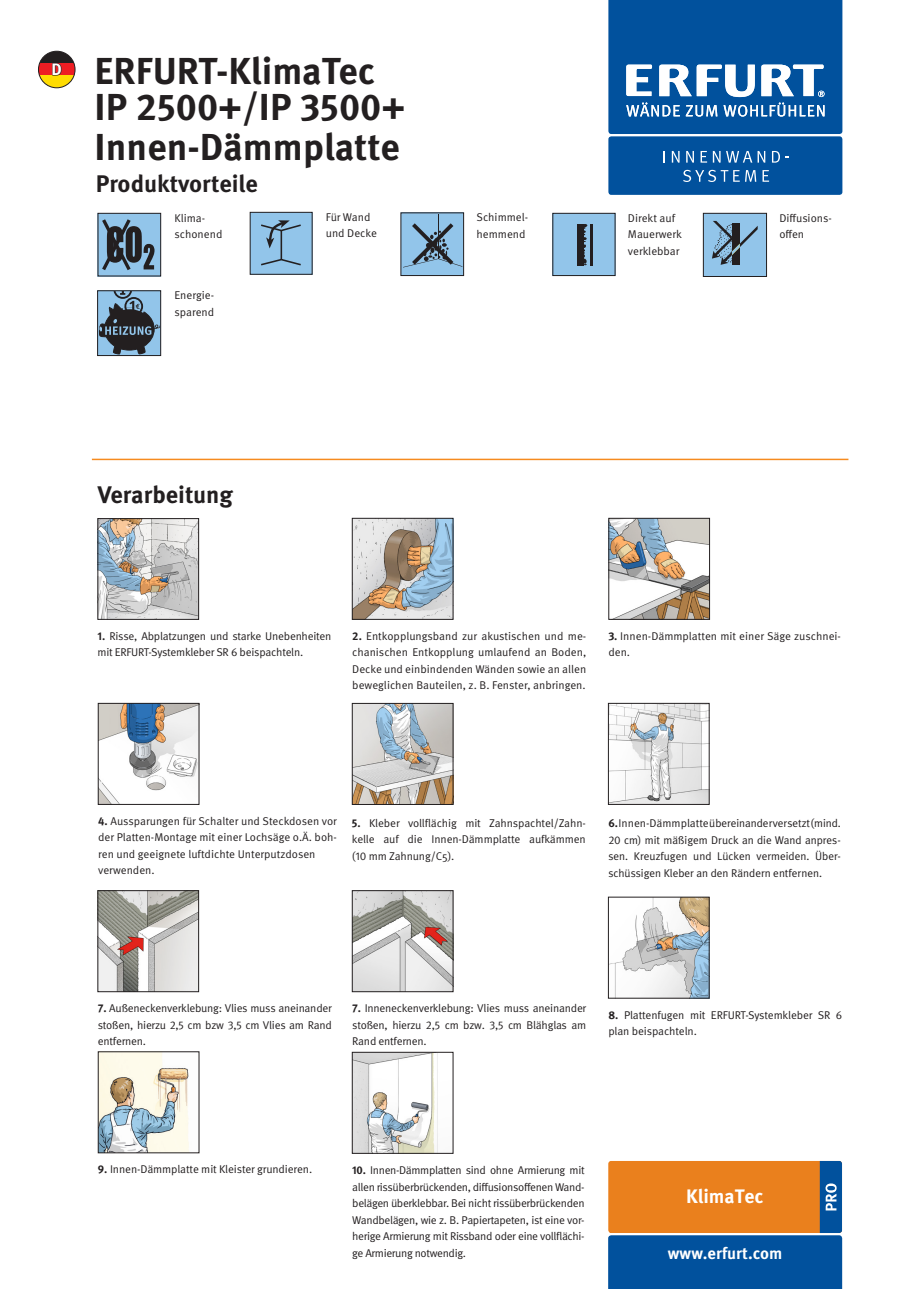
<style>
.page{position:relative;width:919px;height:1289px;background:#fff}
.page>*{position:absolute;margin:0;border:0;box-sizing:border-box;transform-origin:0 0}
.t1{font:700 37.5px/36px "Meta Pro";color:#231f20}
.t2{font:700 24px "Meta Pro";color:#231f20}
.t3{font:700 19.5px "Meta Pro";color:#fff}
.t4{font:700 16.5px "Meta Pro";color:#fff}
.t5{font:11.25px/16.5px "Meta Pro";letter-spacing:-.01em;color:#231f20}
.t6{font:11.25px/16.5px "Meta Plus Normal";color:#231f20;text-align:justify}
.s1{font-weight:700}
.s2{font-family:"Meta Pro";font-weight:700}
.s3{font-family:"Meta Pro"}
</style>
<div class="page">
<div style="left:98px;top:213px;width:63px;height:63px;background:#92c5ea"></div>
<svg style="left:102px;top:219px;width:52px;height:52px"></svg>
<div style="left:98px;top:213px;width:63px;height:63px;border:1px solid #231f20"></div>
<svg style="left:554px;top:215px;width:59px;height:59px;background:#86b4d5"></svg>
<hr style="left:590px;top:224px;width:3px;height:42px;background:#231f20">
<div style="left:552px;top:213px;width:63px;height:63px;border:1px solid #231f20"></div>
<div style="left:703px;top:213px;width:63px;height:63px;background:#92c5ea"></div>
<svg style="left:712px;top:221px;width:45px;height:44px"></svg>
<div style="left:703px;top:213px;width:63px;height:64px;border:1px solid #231f20"></div>
<svg style="left:99px;top:292px;width:60px;height:62px;background:#5a7285"></svg>
<div style="left:97px;top:290px;width:64px;height:66px;border:1px solid #231f20"></div>
<div style="left:401px;top:213px;width:62px;height:62px;background:#92c5ea"></div>
<hr style="left:438px;top:214px;width:1px;height:45px;background:#231f20">
<svg style="left:403px;top:223px;width:58px;height:44px"></svg>
<hr style="left:92px;top:458px;width:756px;height:2px;background:#f68b1f">
<img style="left:99px;top:520px;width:98px;height:97px">
<div style="left:97px;top:518px;width:102px;height:101px;border:1px solid #231f20"></div>
<img style="left:100px;top:705px;width:97px;height:97px">
<div style="left:98px;top:703px;width:101px;height:101px;border:1px solid #231f20"></div>
<img style="left:610px;top:520px;width:98px;height:97px">
<div style="left:608px;top:518px;width:102px;height:101px;border:1px solid #231f20"></div>
<img style="left:354px;top:520px;width:97px;height:97px">
<div style="left:352px;top:518px;width:101px;height:101px;border:1px solid #231f20"></div>
<img style="left:610px;top:705px;width:97px;height:97px">
<div style="left:608px;top:703px;width:101px;height:101px;border:1px solid #231f20"></div>
<img style="left:354px;top:705px;width:97px;height:97px">
<div style="left:352px;top:703px;width:101px;height:101px;border:1px solid #231f20"></div>
<img style="left:99px;top:892px;width:98px;height:98px">
<div style="left:97px;top:890px;width:102px;height:102px;border:1px solid #231f20"></div>
<img style="left:100px;top:1053px;width:89px;height:98px">
<div style="left:98px;top:1051px;width:101px;height:102px;border:1px solid #231f20"></div>
<svg style="left:608px;top:0;width:234px;height:134px;background:#2469aa"></svg>
<div style="left:608px;top:136px;width:234px;height:59px;background:#01519d;border-radius:3px"></div>
<svg style="left:663px;top:151px;width:2px;height:12px"></svg>
<svg style="left:671px;top:151px;width:8px;height:12px"></svg>
<svg style="left:686px;top:151px;width:8px;height:12px"></svg>
<svg style="left:700px;top:151px;width:20px;height:12px"></svg>
<svg style="left:726px;top:151px;width:39px;height:12px"></svg>
<svg style="left:772px;top:151px;width:16px;height:12px"></svg>
<svg style="left:683px;top:170px;width:56px;height:12px"></svg>
<svg style="left:745px;top:170px;width:11px;height:12px"></svg>
<svg style="left:762px;top:170px;width:7px;height:12px"></svg>
<img style="left:354px;top:1053px;width:84px;height:98px">
<div style="left:352px;top:1051px;width:101px;height:102px;border:1px solid #231f20"></div>
<svg style="left:608px;top:1161px;width:234px;height:127px;background:#7e6d5d"></svg>
<svg style="left:39px;top:51px;width:36px;height:12px"></svg>
<div style="left:38px;top:63px;width:37px;height:13px;background:#ee1d23"></div>
<svg style="left:39px;top:76px;width:36px;height:12px"></svg>
<div style="left:38px;top:51px;width:37px;height:37px;border:1px solid #231f20;border-radius:50%"></div>
<svg style="left:52px;top:63px;width:10px;height:13px"></svg>
<svg style="left:252px;top:214px;width:58px;height:58px;background:#88b6d8"></svg>
<img style="left:610px;top:898px;width:97px;height:98px">
<img style="left:354px;top:892px;width:97px;height:98px">
<div style="left:352px;top:890px;width:101px;height:102px;border:1px solid #231f20"></div>
<h3 class="t4" style="left:52px;top:56px;width:12px">D</h3>
<h1 class="t1" style="left:95px;top:50px;width:312px">ERFURT-KlimaTec<br>IP 2500+/IP 3500+</h1>
<h1 class="t1" style="left:95px;top:126px;width:306px">Innen-Dämmplatte</h1>
<h2 class="t2" style="left:96px;top:165px;width:164px">Produktvorteile</h2>
<p class="t5" style="left:174px;top:209px;width:49px">Klima&shy;schonend</p>
<p class="t5" style="left:779px;top:209px;width:54px">Diffusions&shy;offen</p>
<p class="t5" style="left:326px;top:208px;width:53px">Für Wand und Decke</p>
<p class="t5" style="left:476px;top:208px;width:53px">Schimmel&shy;hemmend</p>
<p class="t5" style="left:628px;top:209px;width:55px">Direkt auf<br>Mauerwerk verklebbar</p>
<p class="t5" style="left:174px;top:286px;width:41px">Energie&shy;sparend</p>
<h2 class="t2" style="left:98px;top:476px;width:137px">Verarbeitung</h2>
<p class="t5" style="left:97px;top:626px;width:235px"><span class="s1">1.</span> Risse, Abplatzungen und starke Unebenheiten mit ERFURT-Systemkleber SR 6 beispachteln.</p>
<p class="t5" style="left:352px;top:626px;width:235px;text-align:justify"><span class="s1">2.</span> Entkopplungsband zur akustischen und me&shy;chanischen Entkopplung umlaufend an Boden, Decke und einbindenden Wänden sowie an allen beweglichen Bauteilen, z. B. Fenster, anbringen.</p>
<p class="t5" style="left:608px;top:626px;width:234px"><span class="s1">3.</span> Innen-Dämmplatten mit einer Säge zuschnei&shy;den.</p>
<p class="t5" style="left:98px;top:811px;width:240px"><span class="s1">4.</span> Aussparungen für Schalter und Steckdosen vor der Platten-Montage mit einer Lochsäge o.Ä. boh&shy;ren und geeignete luftdichte Unterputzdosen verwenden.</p>
<p class="t5" style="left:352px;top:813px;width:235px;text-align:justify"><span class="s1">5.</span> Kleber vollflächig mit Zahnspachtel/Zahn&shy;kelle auf die Innen-Dämmplatte aufkämmen (10 mm Zahnung/C5).</p>
<p class="t6" style="left:608px;top:814px;width:234px"><span class="s2">6.</span> <span class="s3">Innen-Dämmplatte</span> übereinander versetzt (mind.<br><span class="s3">20</span> cm) mit mäßigem Druck an die Wand anpres&shy;sen. Kreuzfugen und Lücken vermeiden. Über&shy;schüssigen Kleber an den Rändern entfernen.</p>
<p class="t5" style="left:98px;top:999px;width:235px;text-align:justify"><span class="s1">7.</span> Außeneckenverklebung: Vlies muss aneinander stoßen, hierzu 2,5 cm bzw 3,5 cm Vlies am Rand entfernen.</p>
<p class="t5" style="left:352px;top:999px;width:235px;text-align:justify"><span class="s1">7.</span> Inneneckenverklebung: Vlies muss aneinander stoßen, hierzu 2,5 cm bzw. 3,5 cm Blähglas am Rand entfernen.</p>
<p class="t5" style="left:608px;top:1005px;width:235px"><span class="s1">8.</span> Plattenfugen mit ERFURT-Systemkleber SR 6 plan beispachteln.</p>
<p class="t5" style="left:98px;top:1160px;width:216px"><span class="s1">9.</span> Innen-Dämmplatte mit Kleister grundieren.</p>
<p class="t5" style="left:352px;top:1161px;width:234px;text-align:justify"><span class="s1">10.</span> Innen-Dämmplatten sind ohne Armierung mit allen rissüberbrückenden, diffusionsoffenen Wand&shy;belägen überklebbar. Bei nicht rissüberbrückenden Wandbelägen, wie z. B. Papiertapeten, ist eine vor&shy;herige Armierung mit Rissband oder eine vollflächi&shy;ge Armierung notwendig.</p>
<h3 class="t3" style="left:686px;top:1180px;width:79px">KlimaTec</h3>
<h3 class="t4" style="left:668px;top:1240px;width:116px">www.erfurt.com</h3>
</div>
